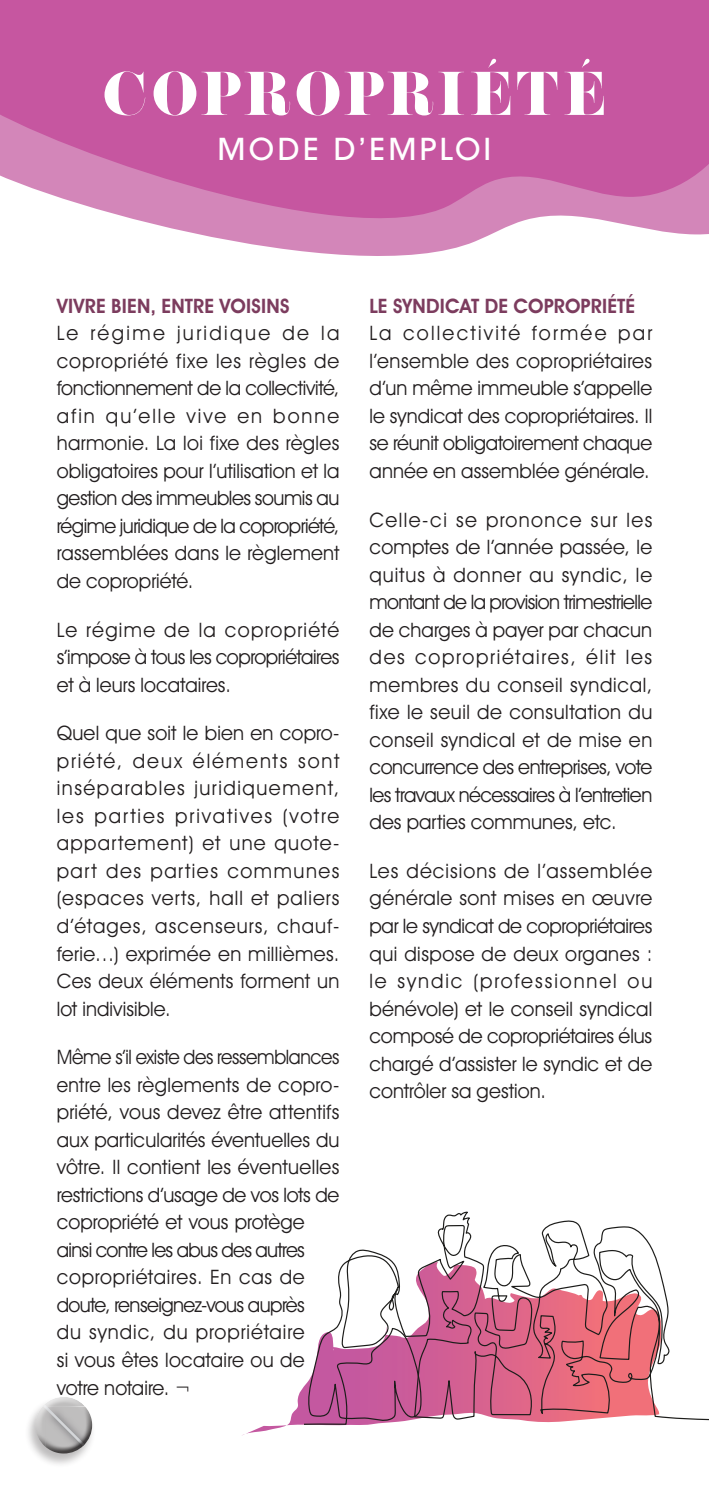
<style>
.page{position:relative;width:709px;height:1489px;background:#fff}
.page>*{position:absolute;margin:0;border:0;box-sizing:border-box;transform-origin:0 0}
.t1{font:55px "Pistilli";letter-spacing:.055em;color:#fff}
.t2{font:500 30px "ITC Avant Garde Std";letter-spacing:.11em;color:#fff}
.t3{font:20px/27.5px "Avant Garde IT Cby BT";letter-spacing:.005em;color:#231f20;text-align:justify}
.t4{font:20px/27.5px "Avant Garde IT Cby BT";letter-spacing:.005em;color:#231f20;scale:.94 1}
.t5{font:600 20px "Avant Garde IT Cby BT";letter-spacing:.01em;color:#7c3c5e}
</style>
<div class="page">
<div style="left:24px;top:1395px;width:72px;height:72px;background:#231f20;opacity:.3"></div>
<div style="left:33px;top:1391px;width:61px;height:51px;background:#fff;opacity:.75"></div>
<div style="left:33px;top:1405px;width:63px;height:49px;background:#231f20;opacity:.75"></div>
<svg style="left:243px;top:1385px;width:62px;height:50px"></svg>
<svg style="left:0;top:0;width:709px;height:256px;background:#ce6fad"></svg>
<svg style="left:305px;top:1249px;width:88px;height:177px"></svg>
<svg style="left:393px;top:1211px;width:316px;height:212px"></svg>
<p class="t1" style="left:102px;top:59px;width:506px">COPROPRIÉTÉ</p>
<p class="t2" style="left:218px;top:130px;width:275px">MODE D’EMPLOI</p>
<p class="t5" style="left:57px;top:293px;width:234px">VIVRE BIEN, ENTRE VOISINS</p>
<p class="t3" style="left:57px;top:319px;width:284px">Le régime juridique de la copropriété fixe les règles de fonctionnement de la collectivité, afin qu’elle vive en bonne harmonie. La loi fixe des règles obligatoires pour l’utilisation et la gestion des immeubles soumis au régime juridique de la copropriété, rassemblées dans le règlement de copropriété.</p>
<p class="t3" style="left:57px;top:615px;width:284px">Le régime de la copropriété s’impose à tous les copropriétaires et à leurs locataires.</p>
<p class="t3" style="left:57px;top:719px;width:284px">Quel que soit le bien en copro&shy;priété, deux éléments sont inséparables juridiquement, les parties privatives (votre appartement) et une quote&shy;part des parties communes (espaces verts, hall et paliers d’étages, ascenseurs, chauf&shy;ferie…) exprimée en millièmes.<br>Ces deux éléments forment un lot indivisible.</p>
<p class="t4" style="left:57px;top:1043px;width:302px">Même s’il existe des ressemblances entre les règlements de copro&shy;priété, vous devez être attentifs aux particularités éventuelles du vôtre. Il contient les éventuelles restrictions d’usage de vos lots de copropriété et vous protège ainsi contre les abus des autres copropriétaires. En cas de doute, renseignez-vous auprès<br>du syndic, du propriétaire<br>si vous êtes locataire ou de votre notaire. ¬</p>
<p class="t5" style="left:369px;top:293px;width:267px">LE SYNDICAT DE COPROPRIÉTÉ</p>
<p class="t3" style="left:369px;top:319px;width:284px">La collectivité formée par l’ensemble des copropriétaires d’un même immeuble s’appelle le syndicat des copropriétaires. Il se réunit obligatoirement chaque année en assemblée générale.</p>
<p class="t3" style="left:369px;top:505px;width:284px">Celle-ci se prononce sur les comptes de l’année passée, le quitus à donner au syndic, le montant de la provision trimestrielle de charges à payer par chacun des copropriétaires, élit les membres du conseil syndical, fixe le seuil de consultation du conseil syndical et de mise en concurrence des entreprises, vote les travaux nécessaires à l’entretien des parties communes, etc.</p>
<p class="t3" style="left:369px;top:856px;width:284px">Les décisions de l’assemblée générale sont mises en œuvre par le syndicat de copropriétaires qui dispose de deux organes : le syndic (professionnel ou bénévole) et le conseil syndical composé de copropriétaires élus chargé d’assister le syndic et de contrôler sa gestion.</p>
</div>
